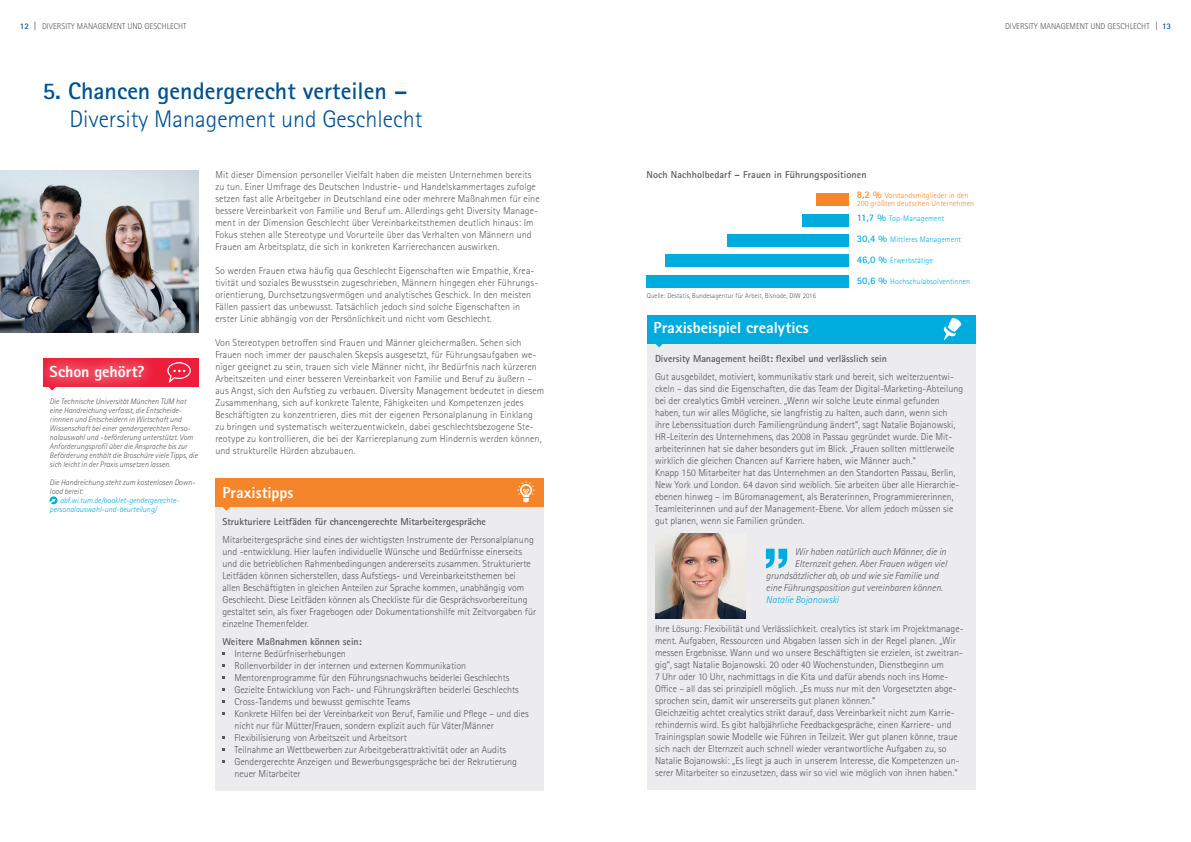
<style>
.page{position:relative;width:1191px;height:842px;background:#fff}
.page>*{position:absolute;margin:0;border:0;box-sizing:border-box;transform-origin:0 0}
.t1{font:700 24px "Rotis Sans Serif Std";color:#005190}
.t2{font:300 24px "Rotis Sans Serif Std";color:#005190}
.t3{font:800 16px "Rotis Sans Serif Std";color:#fff}
.t4{font:300 10px/12px "Rotis Sans Serif Std";color:#57585a}
.t5{font:700 10px "Rotis Sans Serif Std";color:#57585a}
.t6{font:italic 300 10px "Rotis Sans Serif Std";color:#57585a}
.t7{font:italic 300 10px "Rotis Sans Serif Std";color:#00acdd}
.t8{font:300 8.5px "Rotis Sans Serif Std";color:#57585a}
.t9{font:700 8.5px "Rotis Sans Serif Std";color:#005190}
.t10{font:italic 300 8px/9px "Rotis Sans Serif Std";color:#57585a}
.t11{font:300 8px "Rotis Sans Serif Std";letter-spacing:.01em;color:#00acdd}
.t12{font:italic 300 8px/9px "Rotis Sans Serif Std";color:#00acdd}
.t13{font:300 8px/8px "Rotis Sans Serif Std";letter-spacing:.01em;color:#f5852a}
.t14{font:300 7px "Rotis Sans Serif Std";letter-spacing:.01em;color:#57585a}
.s1{font-weight:700;color:#005190}
.s2{font-family:"Frutiger";font-weight:400;font-stretch:condensed}
.s3{font-weight:700;font-size:10px}
</style>
<div class="page">
<div style="left:215px;top:507px;width:329px;height:283px;background:#ececee"></div>
<div style="left:215px;top:478px;width:329px;height:29px;background:#f5852a"></div>
<svg style="left:222px;top:507px;width:8px;height:4px"></svg>
<svg style="left:517px;top:481px;width:18px;height:21px"></svg>
<div style="left:646px;top:341px;width:329px;height:449px;background:#ececee"></div>
<div style="left:646px;top:315px;width:329px;height:28px;background:#00acdd"></div>
<svg style="left:655px;top:343px;width:8px;height:4px"></svg>
<svg style="left:943px;top:318px;width:18px;height:22px"></svg>
<img style="left:0;top:170px;width:198px;height:163px">
<div style="left:50px;top:496px;width:7px;height:8px;background:#00acdd;border-radius:50%"></div>
<svg style="left:50px;top:499px;width:6px;height:4px"></svg>
<div style="left:43px;top:358px;width:155px;height:29px;background:#ed1e3a"></div>
<div style="left:33px;top:348px;width:128px;height:50px;background:#fff"></div>
<div style="left:38px;top:353px;width:118px;height:40px;background:#fff;opacity:.75"></div>
<svg style="left:48px;top:387px;width:8px;height:4px"></svg>
<svg style="left:167px;top:362px;width:24px;height:21px"></svg>
<div style="left:647px;top:275px;width:202px;height:13px;background:#00acdd"></div>
<div style="left:665px;top:255px;width:184px;height:12px;background:#00acdd"></div>
<div style="left:727px;top:234px;width:122px;height:13px;background:#00acdd"></div>
<div style="left:802px;top:214px;width:47px;height:12px;background:#00acdd"></div>
<div style="left:816px;top:193px;width:33px;height:13px;background:#f5852a"></div>
<svg style="left:766px;top:549px;width:21px;height:19px"></svg>
<img style="left:655px;top:533px;width:91px;height:86px">
<p class="t8" style="left:20px;top:22px;width:168px"><span class="s1">12</span> <span class="s2">|</span> DIVERSITY MANAGEMENT UND GESCHLECHT</p>
<p class="t9" style="left:1162px;top:20px;width:11px">13</p>
<p class="t8" style="left:1005px;top:22px;width:154px">DIVERSITY MANAGEMENT UND GESCHLECHT <span class="s2">|</span></p>
<h1 class="t1" style="left:42px;top:76px;width:366px">5. Chancen gendergerecht verteilen –</h1>
<h1 class="t2" style="left:69px;top:105px;width:354px">Diversity Management und Geschlecht</h1>
<p class="t4" style="left:215px;top:169px;width:326px">Mit dieser Dimension personeller Vielfalt haben die meisten Unternehmen bereits zu tun. Einer Umfrage des Deutschen Industrie- und Handelskammertages zufolge setzen fast alle Arbeitgeber in Deutschland eine oder mehrere Maßnahmen für eine bessere Vereinbarkeit von Familie und Beruf um. Allerdings geht Diversity Manage&shy;ment in der Dimension Geschlecht über Vereinbarkeitsthemen deutlich hinaus: Im Fokus stehen alle Stereotype und Vorurteile über das Verhalten von Männern und Frauen am Arbeitsplatz, die sich in konkreten Karrierechancen auswirken.</p>
<p class="t4" style="left:215px;top:265px;width:324px">So werden Frauen etwa häufig qua Geschlecht Eigenschaften wie Empathie, Krea&shy;tivität und soziales Bewusstsein zugeschrieben, Männern hingegen eher Führungs&shy;orientierung, Durchsetzungsvermögen und analytisches Geschick. In den meisten Fällen passiert das unbewusst. Tatsächlich jedoch sind solche Eigenschaften in erster Linie abhängig von der Persönlichkeit und nicht vom Geschlecht.</p>
<p class="t4" style="left:215px;top:337px;width:330px">Von Stereotypen betroffen sind Frauen und Männer gleichermaßen. Sehen sich Frauen noch immer der pauschalen Skepsis ausgesetzt, für Führungsaufgaben we&shy;niger geeignet zu sein, trauen sich viele Männer nicht, ihr Bedürfnis nach kürzeren Arbeitszeiten und einer besseren Vereinbarkeit von Familie und Beruf zu äußern – aus Angst, sich den Aufstieg zu verbauen. Diversity Management bedeutet in diesem Zusammenhang, sich auf konkrete Talente, Fähigkeiten und Kompetenzen jedes Beschäftigten zu konzentrieren, dies mit der eigenen Personalplanung in Einklang zu bringen und systematisch weiterzuentwickeln, dabei geschlechtsbezogene Ste&shy;reotype zu kontrollieren, die bei der Karriereplanung zum Hindernis werden können, und strukturelle Hürden abzubauen.</p>
<h2 class="t3" style="left:222px;top:482px;width:72px">Praxistipps</h2>
<p class="t5" style="left:222px;top:515px;width:265px">Strukturiere Leitfäden für chancengerechte Mitarbeitergespräche</p>
<p class="t4" style="left:222px;top:534px;width:315px">Mitarbeitergespräche sind eines der wichtigsten Instrumente der Personalplanung und -entwicklung. Hier laufen individuelle Wünsche und Bedürfnisse einerseits und die betrieblichen Rahmenbedingungen andererseits zusammen. Strukturierte Leitfäden können sicherstellen, dass Aufstiegs- und Vereinbarkeitsthemen bei allen Beschäftigten in gleichen Anteilen zur Sprache kommen, unabhängig vom Geschlecht. Diese Leitfäden können als Checkliste für die Gesprächsvorbereitung gestaltet sein, als fixer Fragebogen oder Dokumentationshilfe mit Zeitvorgaben für einzelne Themenfelder.</p>
<p class="t5" style="left:222px;top:635px;width:141px">Weitere Maßnahmen können sein:</p>
<p class="t4" style="left:234px;top:648px;width:296px">Interne Bedürfniserhebungen<br>Rollenvorbilder in der internen und externen Kommunikation Mentorenprogramme für den Führungsnachwuchs beiderlei Geschlechts Gezielte Entwicklung von Fach- und Führungskräften beiderlei Geschlechts Cross-Tandems und bewusst gemischte Teams<br>Konkrete Hilfen bei der Vereinbarkeit von Beruf, Familie und Pflege – und dies nicht nur für Mütter/Frauen, sondern explizit auch für Väter/Männer Flexibilisierung von Arbeitszeit und Arbeitsort<br>Teilnahme an Wettbewerben zur Arbeitgeberattraktivität oder an Audits Gendergerechte Anzeigen und Bewerbungsgespräche bei der Rekrutierung neuer Mitarbeiter</p>
<h2 class="t3" style="left:50px;top:361px;width:96px">Schon gehört?</h2>
<p class="t10" style="left:50px;top:397px;width:150px">Die Technische Universität München TUM hat eine Handreichung verfasst, die Entscheide&shy;rinnnen und Entscheidern in Wirtschaft und Wissenschaft bei einer gendergerechten Perso&shy;nalauswahl und –beförderung unterstützt. Vom Anforderungsprofil über die Ansprache bis zur Beförderung enthält die Broschüre viele Tipps, die sich leicht in der Praxis umsetzen lassen.</p>
<p class="t10" style="left:50px;top:478px;width:147px">Die Handreichung steht zum kostenlosen Down&shy;load bereit:</p>
<p class="t12" style="left:50px;top:496px;width:131px;text-indent:10px">abf.wi.tum.de/booklet-gendergerechte&shy;personalauswahl-und-beurteilung/</p>
<p class="t5" style="left:646px;top:168px;width:221px">Noch Nachholbedarf – Frauen in Führungspositionen</p>
<p class="t13" style="left:856px;top:191px;width:119px"><span class="s3">8,2 %</span> Vorstandsmitglieder in den<br>200 größten deutschen Unternehmen</p>
<p class="t11" style="left:856px;top:214px;width:89px"><span class="s3">11,7 %</span> Top-Management</p>
<p class="t11" style="left:856px;top:235px;width:106px"><span class="s3">30,4 %</span> Mittleres Management</p>
<p class="t11" style="left:856px;top:256px;width:78px"><span class="s3">46,0 %</span> Erwerbstätige</p>
<p class="t14" style="left:647px;top:292px;width:171px">Quelle: Destatis, Bundesagentur für Arbeit, Bisnode, DIW 2016</p>
<h2 class="t3" style="left:653px;top:317px;width:157px">Praxisbeispiel crealytics</h2>
<p class="t11" style="left:856px;top:277px;width:115px"><span class="s3">50,6 %</span> Hochschulabsolventinnen</p>
<p class="t5" style="left:655px;top:353px;width:233px">Diversity Management heißt: flexibel und verlässlich sein</p>
<p class="t4" style="left:655px;top:371px;width:310px">Gut ausgebildet, motiviert, kommunikativ stark und bereit, sich weiterzuentwi&shy;ckeln – das sind die Eigenschaften, die das Team der Digital-Marketing-Abteilung bei der crealytics GmbH vereinen. „Wenn wir solche Leute einmal gefunden haben, tun wir alles Mögliche, sie langfristig zu halten, auch dann, wenn sich ihre Lebenssituation durch Familiengründung ändert“, sagt Natalie Bojanowski, HR-Leiterin des Unternehmens, das 2008 in Passau gegründet wurde. Die Mit&shy;arbeiterinnen hat sie daher besonders gut im Blick. „Frauen sollten mittlerweile wirklich die gleichen Chancen auf Karriere haben, wie Männer auch.“<br>Knapp 150 Mitarbeiter hat das Unternehmen an den Standorten Passau, Berlin, New York und London. 64 davon sind weiblich. Sie arbeiten über alle Hierarchie&shy;ebenen hinweg – im Büromanagement, als Beraterinnen, Programmiererinnen, Teamleiterinnen und auf der Management-Ebene. Vor allem jedoch müssen sie gut planen, wenn sie Familien gründen.</p>
<p class="t6" style="left:795px;top:546px;width:153px">Wir haben natürlich auch Männer, die in</p>
<p class="t6" style="left:795px;top:558px;width:154px">Elternzeit gehen. Aber Frauen wägen viel</p>
<p class="t6" style="left:766px;top:570px;width:174px">grundsätzlicher ab, ob und wie sie Familie und</p>
<p class="t6" style="left:766px;top:582px;width:178px">eine Führungsposition gut vereinbaren können.</p>
<p class="t7" style="left:766px;top:594px;width:74px">Natalie Bojanowski</p>
<p class="t4" style="left:655px;top:623px;width:310px">Ihre Lösung: Flexibilität und Verlässlichkeit. crealytics ist stark im Projektmanage&shy;ment. Aufgaben, Ressourcen und Abgaben lassen sich in der Regel planen. „Wir messen Ergebnisse. Wann und wo unsere Beschäftigten sie erzielen, ist zweitran&shy;gig“, sagt Natalie Bojanowski. 20 oder 40 Wochenstunden, Dienstbeginn um<br>7 Uhr oder 10 Uhr, nachmittags in die Kita und dafür abends noch ins Home-Office – all das sei prinzipiell möglich. „Es muss nur mit den Vorgesetzten abge&shy;sprochen sein, damit wir unsererseits gut planen können.“<br>Gleichzeitig achtet crealytics strikt darauf, dass Vereinbarkeit nicht zum Karrie&shy;rehindernis wird. Es gibt halbjährliche Feedbackgespräche, einen Karriere- und Trainingsplan sowie Modelle wie Führen in Teilzeit. Wer gut planen könne, traue sich nach der Elternzeit auch schnell wieder verantwortliche Aufgaben zu, so Natalie Bojanowski: „Es liegt ja auch in unserem Interesse, die Kompetenzen un&shy;serer Mitarbeiter so einzusetzen, dass wir so viel wie möglich von ihnen haben.“</p>
</div>
